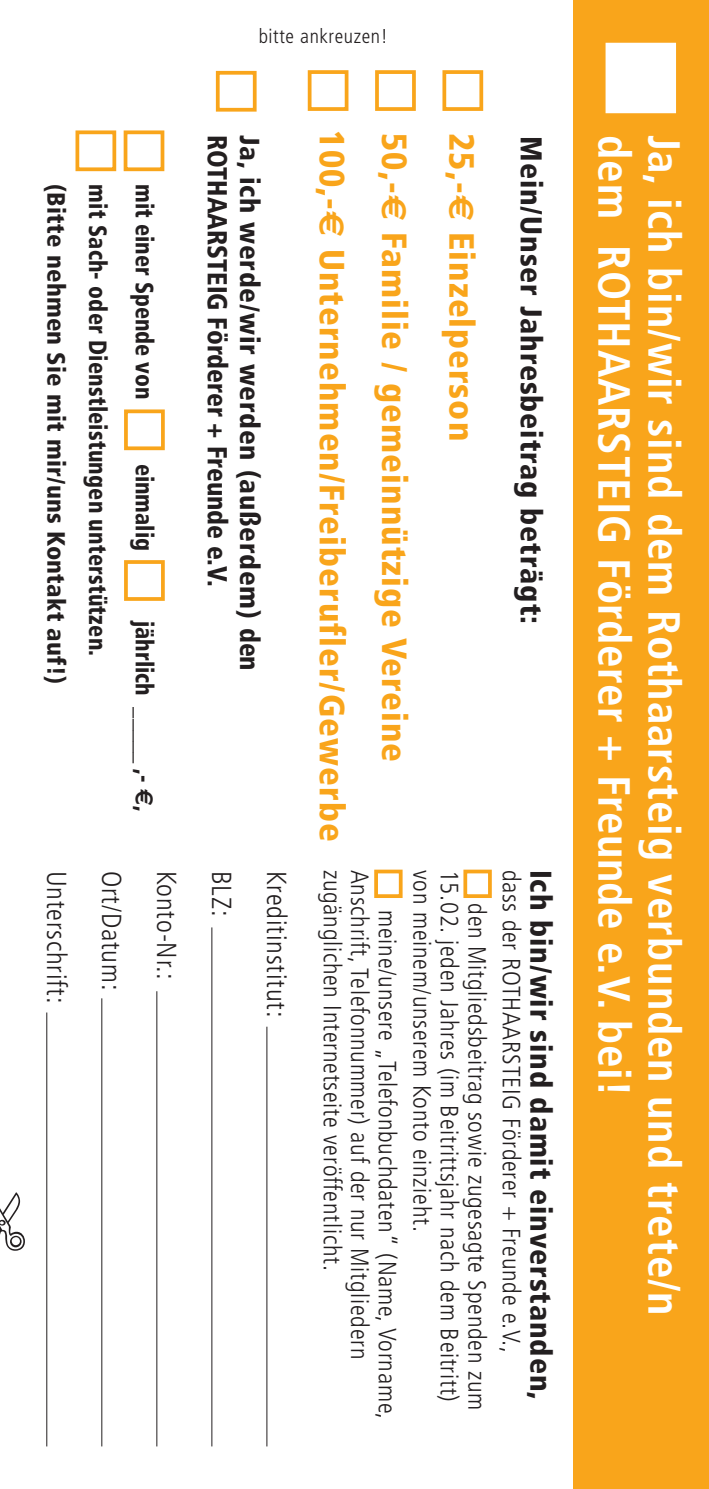
<style>
.page{position:relative;width:709px;height:1489px;background:#fff}
.page>*{position:absolute;margin:0;border:0;box-sizing:border-box;transform-origin:0 0}
.t1{font:700 condensed 45px "Frutiger";letter-spacing:.02em;color:#fff}
.t2{font:900 condensed 35px "Frutiger";letter-spacing:.03em;color:#f9a51b}
.t3{font:900 condensed 30px "Frutiger";letter-spacing:.03em;color:#231f20}
.t4{font:900 condensed 27.5px/32.5px "Frutiger";color:#231f20}
.t5{font:300 condensed 27.5px "Frutiger";letter-spacing:.03em;color:#231f20}
.t6{font:300 condensed 25px "Frutiger";letter-spacing:.03em;color:#231f20}
.t7{font:900 condensed 25px "Frutiger";letter-spacing:.01em;color:#231f20;scale:.9 1}
.t8{font:900 condensed 25px "Frutiger";letter-spacing:.01em;color:#231f20}
.t9{font:300 condensed 20px "Frutiger";letter-spacing:.03em;color:#231f20}
.s1{font-family:"Euro Sans";font-weight:700;font-stretch:normal}
</style>
<div class="page">
<div style="left:573px;top:0;width:136px;height:1488px;background:#f9a51b"></div>
<div style="left:442px;top:70px;width:41px;height:41px;border:4px solid #f9a51b"></div>
<div style="left:375px;top:70px;width:41px;height:41px;border:4px solid #f9a51b"></div>
<div style="left:308px;top:70px;width:40px;height:41px;border:4px solid #f9a51b"></div>
<hr style="left:266px;top:1026px;width:1px;height:420px;background:#231f20">
<hr style="left:211px;top:927px;width:1px;height:519px;background:#231f20">
<hr style="left:156px;top:991px;width:1px;height:455px;background:#231f20">
<hr style="left:101px;top:998px;width:1px;height:448px;background:#231f20">
<hr style="left:46px;top:1012px;width:1px;height:434px;background:#231f20">
<div style="left:463px;top:869px;width:29px;height:29px;border:4px solid #f9a51b"></div>
<div style="left:374px;top:869px;width:28px;height:29px;border:4px solid #f9a51b"></div>
<div style="left:608px;top:45px;width:65px;height:66px;background:#fff"></div>
<div style="left:605px;top:43px;width:71px;height:70px;border:5px solid #fff"></div>
<div style="left:124px;top:130px;width:40px;height:41px;border:4px solid #f9a51b"></div>
<div style="left:75px;top:130px;width:41px;height:41px;border:4px solid #f9a51b"></div>
<div style="left:124px;top:409px;width:41px;height:41px;border:4px solid #f9a51b"></div>
<div style="left:216px;top:71px;width:40px;height:41px;border:4px solid #f9a51b"></div>
<div style="left:124px;top:560px;width:41px;height:41px;border:4px solid #f9a51b"></div>
<p class="t8" style="left:66px;top:184px;width:501px;rotate:90deg">(Bitte nehmen Sie mit mir/uns Kontakt auf!)</p>
<p class="t7" style="left:108px;top:184px;width:525px;rotate:90deg">mit Sach- oder Dienstleistungen unterstützen.</p>
<p class="t7" style="left:154px;top:184px;width:240px;rotate:90deg">mit einer Spende von</p>
<p class="t7" style="left:154px;top:463px;width:98px;rotate:90deg">einmalig</p>
<p class="t7" style="left:154px;top:621px;width:213px;rotate:90deg">jährlich _____ ,- <span class="s1">€</span>,</p>
<p class="t9" style="left:259px;top:28px;width:131px">bitte ankreuzen!</p>
<p class="t4" style="left:264px;top:135px;width:537px;rotate:90deg">Ja, ich werde/wir werden (außerdem) den<br>ROTHAARSTEIG Förderer + Freunde e.V.</p>
<h2 class="t2" style="left:346px;top:130px;width:712px;rotate:90deg">100,-<span class="s1">€</span> Unternehmen/Freiberufler/Gewerbe</h2>
<h2 class="t2" style="left:408px;top:133px;width:630px;rotate:90deg">50,-<span class="s1">€</span> Familie / gemeinnützige Vereine</h2>
<h2 class="t2" style="left:475px;top:133px;width:309px;rotate:90deg">25,-<span class="s1">€</span> Einzelperson</h2>
<p class="t3" style="left:543px;top:136px;width:489px;rotate:90deg">Mein/Unser Jahresbeitrag beträgt:</p>
<p class="t5" style="left:68px;top:870px;width:134px;rotate:90deg">Unterschrift:</p>
<p class="t5" style="left:123px;top:870px;width:121px;rotate:90deg">Ort/Datum:</p>
<p class="t5" style="left:178px;top:870px;width:110px;rotate:90deg">Konto-Nr.:</p>
<p class="t5" style="left:233px;top:870px;width:47px;rotate:90deg">BLZ:</p>
<p class="t5" style="left:288px;top:870px;width:148px;rotate:90deg">Kreditinstitut:</p>
<p class="t6" style="left:342px;top:869px;width:402px;rotate:90deg">zugänglichen Internetseite veröffentlicht.</p>
<p class="t6" style="left:370px;top:869px;width:491px;rotate:90deg">Anschrift, Telefonnummer) auf der nur Mitgliedern</p>
<p class="t6" style="left:397px;top:910px;width:510px;rotate:90deg">meine/unsere „Telefonbuchdaten“ (Name, Vorname,</p>
<p class="t6" style="left:432px;top:869px;width:363px;rotate:90deg">von meinem/unserem Konto einzieht.</p>
<p class="t6" style="left:459px;top:869px;width:534px;rotate:90deg">15.02. jeden Jahres (im Beitrittsjahr nach dem Beitritt)</p>
<p class="t6" style="left:487px;top:903px;width:508px;rotate:90deg">den Mitgliedsbeitrag sowie zugesagte Spenden zum</p>
<p class="t6" style="left:522px;top:869px;width:485px;rotate:90deg">dass der ROTHAARSTEIG Förderer + Freunde e.V.,</p>
<p class="t3" style="left:553px;top:869px;width:532px;rotate:90deg">Ich bin/wir sind damit einverstanden,</p>
<h1 class="t1" style="left:632px;top:135px;width:963px;rotate:90deg">dem ROTHAARSTEIG Förderer + Freunde e.V. bei!</h1>
<h1 class="t1" style="left:682px;top:135px;width:1182px;rotate:90deg">Ja, ich bin/wir sind dem Rothaarsteig verbunden und trete/n</h1>
</div>
